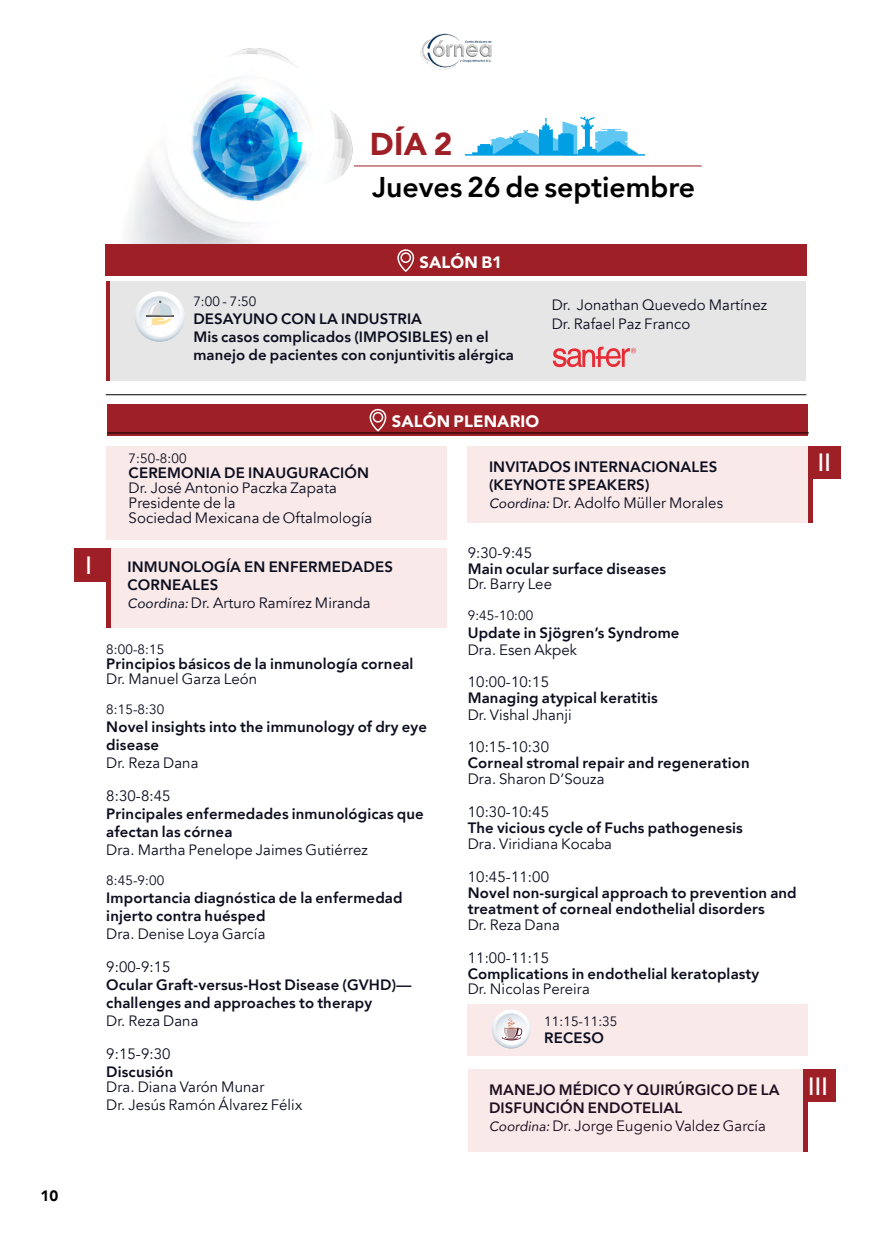
<style>
.page{position:relative;width:893px;height:1234px;background:#fff}
.page>*{position:absolute;margin:0;border:0;box-sizing:border-box;transform-origin:0 0}
.t1{font:900 31.5px "Avenir";color:#9f1f26}
.t2{font:800 28.5px "Avenir";letter-spacing:-.005em;color:#000}
.t3{font:25.5px "Gill Sans";color:#fff}
.t4{font:900 16.5px "Avenir";letter-spacing:.01em;color:#fff}
.t5{font:800 15px/18px "Avenir";letter-spacing:.01em;color:#0c0e1f}
.t6{font:15px/32.4px "Avenir";letter-spacing:.01em;color:#0c0e1f}
.t7{font:900 15px "Avenir";color:#000}
.t8{font:13.5px "Avenir";letter-spacing:.01em;color:#0c0e1f}
.s1{font-weight:400;font-style:italic;font-size:13.5px}
.s2{font-weight:400}
</style>
<div class="page">
<img style="left:421px;top:33px;width:71px;height:36px">
<img style="left:105px;top:48px;width:290px;height:197px">
<hr style="left:354px;top:165px;width:348px;height:1px;background:#9f1f26">
<svg style="left:465px;top:116px;width:180px;height:40px"></svg>
<div style="left:106px;top:445px;width:341px;height:94px;background:#f9e9e9"></div>
<div style="left:107px;top:404px;width:701px;height:31px;background:#9f1f26"></div>
<svg style="left:369px;top:408px;width:18px;height:24px"></svg>
<div style="left:467px;top:446px;width:341px;height:76px;background:#f9e9e9"></div>
<div style="left:467px;top:1004px;width:341px;height:50px;background:#f9e9e9"></div>
<hr style="left:107px;top:432px;width:702px;height:1px;background:#000">
<div style="left:106px;top:548px;width:341px;height:79px;background:#f9e9e9"></div>
<div style="left:106px;top:548px;width:5px;height:79px;background:#9f1f26"></div>
<div style="left:74px;top:548px;width:32px;height:33px;background:#9f1f26"></div>
<div style="left:808px;top:446px;width:33px;height:32px;background:#9f1f26"></div>
<div style="left:808px;top:447px;width:5px;height:75px;background:#9f1f26"></div>
<svg style="left:492px;top:1010px;width:39px;height:38px"></svg>
<hr style="left:106px;top:394px;width:700px;height:1px;background:#000">
<div style="left:106px;top:281px;width:700px;height:100px;background:#e6e6e6"></div>
<hr style="left:106px;top:281px;width:4px;height:100px;background:#9f1f26">
<div style="left:105px;top:245px;width:702px;height:31px;background:#9f1f26"></div>
<svg style="left:397px;top:249px;width:18px;height:23px"></svg>
<svg style="left:135px;top:291px;width:49px;height:50px"></svg>
<svg style="left:553px;top:346px;width:83px;height:21px"></svg>
<div style="left:468px;top:1068px;width:340px;height:82px;background:#f9e9e9"></div>
<div style="left:803px;top:1068px;width:5px;height:82px;background:#9f1f26"></div>
<div style="left:803px;top:1069px;width:33px;height:32px;background:#9f1f26"></div>
<p class="t7" style="left:41px;top:1182px;width:19px">10</p>
<h1 class="t1" style="left:370px;top:117px;width:84px">DÍA 2</h1>
<h2 class="t2" style="left:372px;top:165px;width:325px">Jueves 26 de septiembre</h2>
<p class="t4" style="left:420px;top:247px;width:84px">SALÓN B1</p>
<p class="t8" style="left:193px;top:294px;width:65px">7:00 - 7:50</p>
<p class="t5" style="left:193px;top:310px;width:322px">DESAYUNO CON LA INDUSTRIA<br>Mis casos complicados (IMPOSIBLES) en el manejo de pacientes con conjuntivitis alérgica</p>
<p class="t6" style="left:552px;top:295px;width:217px;line-height:19.5px">Dr. Jonathan Quevedo Martínez<br>Dr. Rafael Paz Franco</p>
<h3 class="t3" style="left:86px;top:550px;width:8px">I</h3>
<p class="t4" style="left:392px;top:407px;width:149px">SALÓN PLENARIO</p>
<p class="t5" style="left:489px;top:457px;width:236px">INVITADOS INTERNACIONALES (KEYNOTE SPEAKERS)<br><span class="s1">Coordina:</span> <span class="s2">Dr. Adolfo Müller Morales</span></p>
<p class="t6" style="left:468px;top:537px;width:66px">9:30-9:45</p>
<p class="t5" style="left:468px;top:560px;width:200px">Main ocular surface diseases</p>
<p class="t6" style="left:468px;top:568px;width:86px">Dr. Barry Lee</p>
<p class="t8" style="left:468px;top:607px;width:67px">9:45-10:00</p>
<p class="t5" style="left:468px;top:624px;width:213px">Update in Sjögren’s Syndrome</p>
<p class="t6" style="left:468px;top:633px;width:111px">Dra. Esen Akpek<br>10:00-10:15</p>
<p class="t5" style="left:468px;top:689px;width:192px">Managing atypical keratitis</p>
<p class="t6" style="left:468px;top:698px;width:106px">Dr. Vishal Jhanji<br>10:15-10:30</p>
<p class="t5" style="left:468px;top:753px;width:283px">Corneal stromal repair and regeneration</p>
<p class="t6" style="left:468px;top:763px;width:138px">Dra. Sharon D’Souza<br>10:30-10:45</p>
<p class="t5" style="left:468px;top:818px;width:277px">The vicious cycle of Fuchs pathogenesis</p>
<p class="t6" style="left:468px;top:828px;width:146px">Dra. Viridiana Kocaba<br>10:45-11:00</p>
<p class="t5" style="left:468px;top:884px;width:330px;line-height:16.2px">Novel non-surgical approach to prevention and treatment of corneal endothelial disorders</p>
<p class="t6" style="left:468px;top:909px;width:94px">Dr. Reza Dana<br>11:00-11:15</p>
<p class="t5" style="left:468px;top:964px;width:293px">Complications in endothelial keratoplasty</p>
<p class="t6" style="left:468px;top:972px;width:124px">Dr. Nicolas Pereira</p>
<p class="t8" style="left:544px;top:1013px;width:75px">11:15-11:35</p>
<p class="t5" style="left:544px;top:1028px;width:61px">RECESO</p>
<p class="t5" style="left:489px;top:1080px;width:292px">MANEJO MÉDICO Y QUIRÚRGICO DE LA<br>DISFUNCIÓN ENDOTELIAL<br><span class="s1">Coordina:</span> <span class="s2">Dr. Jorge Eugenio Valdez García</span></p>
<p class="t8" style="left:129px;top:450px;width:59px">7:50-8:00</p>
<p class="t5" style="left:129px;top:463px;width:242px">CEREMONIA DE INAUGURACIÓN</p>
<p class="t6" style="left:129px;top:480px;width:245px;line-height:15px">Dr. José Antonio Paczka Zapata<br>Presidente de la<br>Sociedad Mexicana de Oftalmología</p>
<p class="t5" style="left:128px;top:558px;width:267px">INMUNOLOGÍA EN ENFERMEDADES<br>CORNEALES<br><span class="s1">Coordina:</span> <span class="s2">Dr. Arturo Ramírez Miranda</span></p>
<p class="t8" style="left:106px;top:640px;width:59px">8:00-8:15</p>
<p class="t5" style="left:106px;top:654px;width:309px">Principios básicos de la inmunología corneal</p>
<p class="t6" style="left:106px;top:662px;width:152px">Dr. Manuel Garza León</p>
<p class="t8" style="left:106px;top:700px;width:59px">8:15-8:30</p>
<p class="t5" style="left:106px;top:717px;width:322px">Novel insights into the immunology of dry eye disease</p>
<p class="t6" style="left:106px;top:746px;width:94px">Dr. Reza Dana</p>
<p class="t6" style="left:106px;top:779px;width:66px">8:30-8:45</p>
<p class="t5" style="left:106px;top:804px;width:319px">Principales enfermedades inmunológicas que afectan las córnea</p>
<p class="t6" style="left:106px;top:833px;width:263px">Dra. Martha Penelope Jaimes Gutiérrez</p>
<p class="t8" style="left:106px;top:871px;width:59px">8:45-9:00</p>
<p class="t5" style="left:106px;top:888px;width:298px">Importancia diagnóstica de la enfermedad injerto contra huésped</p>
<p class="t6" style="left:106px;top:917px;width:161px">Dra. Denise Loya García</p>
<p class="t6" style="left:106px;top:950px;width:66px">9:00-9:15</p>
<p class="t5" style="left:106px;top:975px;width:307px">Ocular Graft-versus-Host Disease (GVHD)— challenges and approaches to therapy</p>
<p class="t6" style="left:106px;top:1004px;width:94px">Dr. Reza Dana</p>
<p class="t6" style="left:106px;top:1037px;width:66px">9:15-9:30</p>
<p class="t5" style="left:106px;top:1062px;width:69px">Discusión</p>
<p class="t6" style="left:106px;top:1077px;width:197px;line-height:18px">Dra. Diana Varón Munar<br>Dr. Jesús Ramón Álvarez Félix</p>
<h3 class="t3" style="left:818px;top:447px;width:14px">II</h3>
<h3 class="t3" style="left:808px;top:1070px;width:21px">III</h3>
</div>
